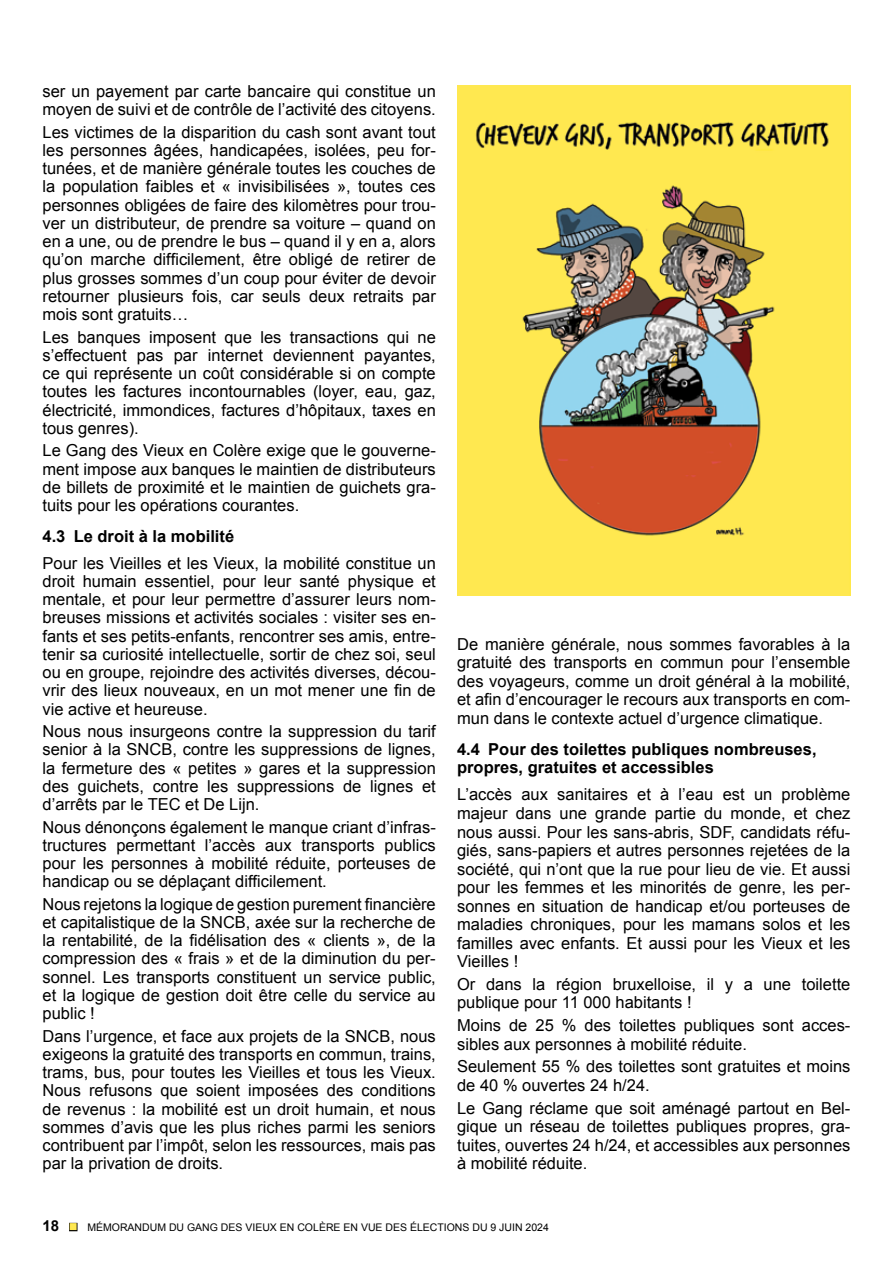
<style>
.page{position:relative;width:893px;height:1263px;background:#fff}
.page>*{position:absolute;margin:0;border:0;box-sizing:border-box;transform-origin:0 0}
.t1{font:16.5px/18.3px "Arial";color:#000;text-align:justify}
.t2{font:700 16.5px/18.5px "Arial";color:#000}
.t3{font:10.5px "Arial";color:#000}
.s1{font-weight:700;font-size:15px}
.s2{color:#ffe850}
</style>
<div class="page">
<div style="left:69px;top:1223px;width:9px;height:8px;border:2px solid #000"></div>
<img style="left:457px;top:85px;width:393px;height:510px">
<p class="t1" style="left:43px;top:82px;width:395px">ser un payement par carte bancaire qui constitue un moyen de suivi et de contrôle de l’activité des citoyens.</p>
<p class="t1" style="left:43px;top:123px;width:395px">Les victimes de la disparition du cash sont avant tout les personnes âgées, handicapées, isolées, peu for&shy;tunées, et de manière générale toutes les couches de la population faibles et « invisibilisées », toutes ces personnes obligées de faire des kilomètres pour trou&shy;ver un distributeur, de prendre sa voiture – quand on en a une, ou de prendre le bus – quand il y en a, alors qu’on marche difficilement, être obligé de retirer de plus grosses sommes d’un coup pour éviter de devoir retourner plusieurs fois, car seuls deux retraits par mois sont gratuits…</p>
<p class="t1" style="left:43px;top:328px;width:395px">Les banques imposent que les transactions qui ne s’effectuent pas par internet deviennent payantes, ce qui représente un coût considérable si on compte toutes les factures incontournables (loyer, eau, gaz, électricité, immondices, factures d’hôpitaux, taxes en tous genres).</p>
<p class="t1" style="left:43px;top:441px;width:395px">Le Gang des Vieux en Colère exige que le gouverne&shy;ment impose aux banques le maintien de distributeurs de billets de proximité et le maintien de guichets gra&shy;tuits pour les opérations courantes.</p>
<p class="t2" style="left:43px;top:527px;width:193px">4.3 Le droit à la mobilité</p>
<p class="t1" style="left:43px;top:554px;width:395px">Pour les Vieilles et les Vieux, la mobilité constitue un droit humain essentiel, pour leur santé physique et mentale, et pour leur permettre d’assurer leurs nom&shy;breuses missions et activités sociales : visiter ses en&shy;fants et ses petits-enfants, rencontrer ses amis, entre&shy;tenir sa curiosité intellectuelle, sortir de chez soi, seul ou en groupe, rejoindre des activités diverses, décou&shy;vrir des lieux nouveaux, en un mot mener une fin de vie active et heureuse.</p>
<p class="t1" style="left:43px;top:722px;width:395px">Nous nous insurgeons contre la suppression du tarif senior à la SNC</p>
<p class="t1" style="left:43px;top:740px;width:395px;text-indent:119px">B, contre les suppressions de lignes, la fermeture des « petites » gares et la suppression des guichets, contre les suppressions de lignes et d’arrêts par le TEC</p>
<p class="t1" style="left:43px;top:793px;width:395px;line-height:22.5px;text-indent:143px">et De Lijn.<br>Nous dénonçons également le manque criant d’infras-</p>
<p class="t1" style="left:43px;top:836px;width:395px">tructures permettant l’accès aux transports publics pour les personnes à mobilité réduite, porteuses de handicap ou se déplaçant difficilement.</p>
<p class="t1" style="left:43px;top:895px;width:395px">Nous rejetons la logique de gestion purement financière et capitalistique de la SNC</p>
<p class="t1" style="left:43px;top:913px;width:395px;text-indent:192px">B, axée sur la recherche de la rentabilité, de la fidélisation des « clients », de la compression des « frais » et de la diminution du per&shy;sonnel. Les transports constituent un service public, et la logique de gestion doit être celle du service au public !</p>
<p class="t1" style="left:43px;top:1027px;width:315px">Dans l’urgence, et face aux projets de la SNC</p>
<p class="t1" style="left:43px;top:1027px;width:395px;text-indent:337px">B, nous exigeons la gratuité des transports en commun, trains, trams, bus, pour toutes les Vieilles et tous les Vieux.<br>Nous refusons que soient imposées des conditions de revenus : la mobilité est un droit humain, et nous sommes d’avis que les plus riches parmi les seniors contribuent par l’impôt, selon les ressources, mais pas par la privation de droits.</p>
<p class="t1" style="left:457px;top:635px;width:395px">De manière générale, nous sommes favorables à la gratuité des transports en commun pour l’ensemble des voyageurs, comme un droit général à la mobilité, et afin d’encourager le recours aux transports en com&shy;mun dans le contexte actuel d’urgence climatique.</p>
<p class="t2" style="left:457px;top:740px;width:361px">4.4 Pour des toilettes publiques nombreuses, propres, gratuites et accessibles</p>
<p class="t1" style="left:457px;top:786px;width:395px">L’accès aux sanitaires et à l’eau est un problème majeur dans une grande partie du monde, et chez nous aussi. Pour les sans-abris, SD F, candidats réfu&shy;giés, sans-papiers et autres personnes rejetées de la société, qui n’ont que la rue pour lieu de vie. Et aussi pour les femmes et les minorités de genre, les per&shy;sonnes en situation de handicap et/ou porteuses de maladies chroniques, pour les mamans solos et les familles avec enfants. Et aussi pour les Vieux et les Vieilles !</p>
<p class="t1" style="left:457px;top:975px;width:395px">Or dans la région bruxelloise, il y a une toilette publique pour 11 000 habitants !</p>
<p class="t1" style="left:457px;top:1016px;width:395px">Moins de 25 % des toilettes publiques sont acces&shy;sibles aux personnes à mobilité réduite.</p>
<p class="t1" style="left:457px;top:1057px;width:395px">Seulement 55 % des toilettes sont gratuites et moins de 40 % ouvertes 24 h/24.</p>
<p class="t1" style="left:457px;top:1099px;width:395px">Le Gang réclame que soit aménagé partout en Bel&shy;gique un réseau de toilettes publiques propres, gra&shy;tuites, ouvertes 24 h/24, et accessibles aux personnes à mobilité réduite.</p>
<p class="t3" style="left:43px;top:1221px;width:508px"><span class="s1">18</span> <span class="s2">■</span> mémorandum du gang des vieux en colère en vue des élections du 9 juin 2024</p>
</div>
